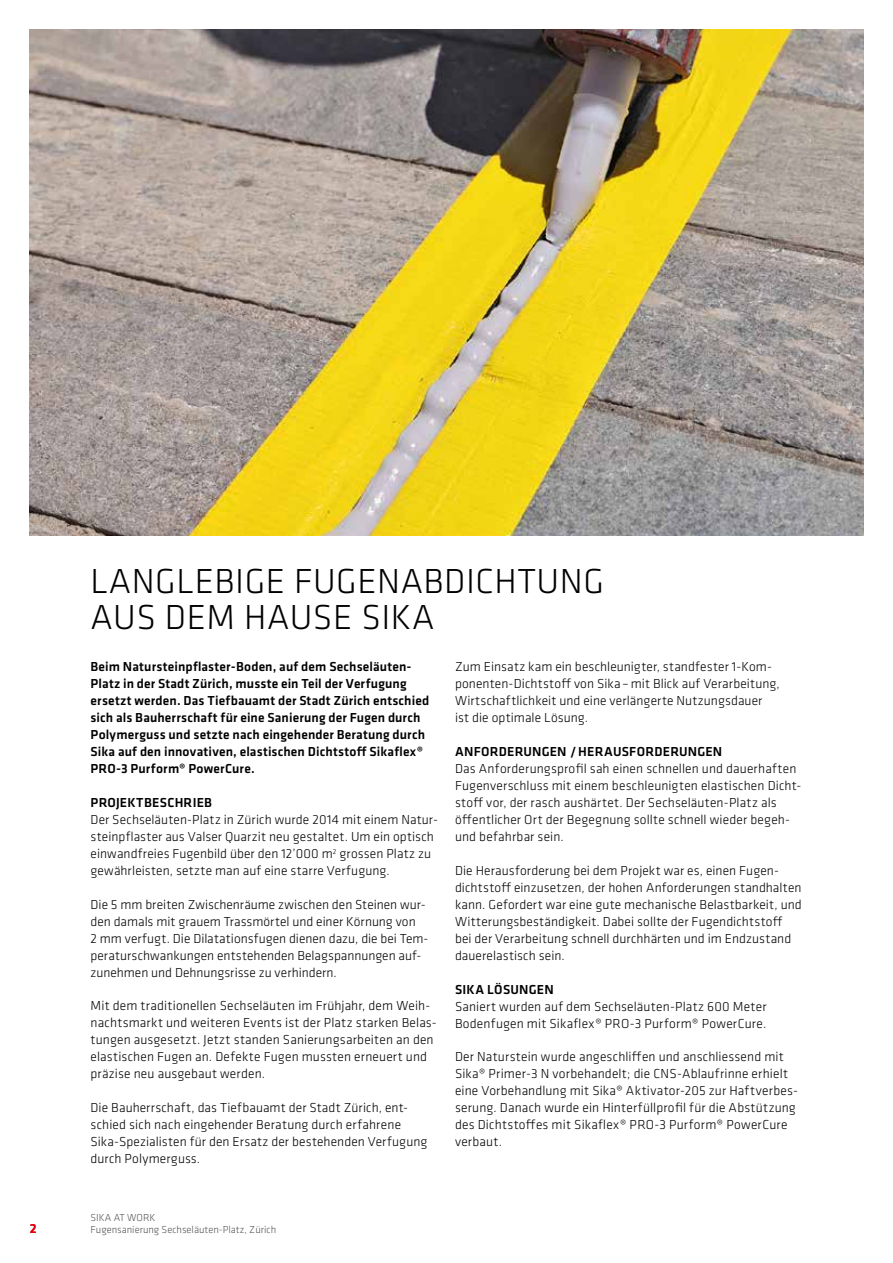
<style>
.page{position:relative;width:893px;height:1263px;background:#fff}
.page>*{position:absolute;margin:0;border:0;box-sizing:border-box;transform-origin:0 0}
.t1{font:300 36px/36px "Klavika";letter-spacing:.015em;color:#000}
.t2{font:300 13.5px/17px "Klavika";letter-spacing:.01em;color:#000}
.t3{font:500 13.5px/17px "Klavika";letter-spacing:.01em;color:#000}
.t4{font:500 13.5px "Klavika";color:#e3000f}
.t5{font:300 10.5px/12.6px "Klavika";color:#565656}
</style>
<div class="page">
<img style="left:30px;top:30px;width:833px;height:506px">
<h1 class="t1" style="left:91px;top:562px;width:515px">LANGLEBIGE FUGENABDICHTUNG<br>AUS DEM HAUSE SIKA</h1>
<p class="t3" style="left:91px;top:658px;width:340px">Beim Natursteinpflaster-Boden, auf dem Sechseläuten-Platz in der Stadt Zürich, musste ein Teil der Verfugung ersetzt werden. Das Tiefbauamt der Stadt Zürich entschied sich als Bauherrschaft für eine Sanierung der Fugen durch Polymerguss und setzte nach eingehender Beratung durch Sika auf den innovativen, elastischen Dichtstoff Sikaflex® PRO-3 Purform® PowerCure.</p>
<p class="t3" style="left:91px;top:794px;width:123px">PROJEKTBESCHRIEB</p>
<p class="t2" style="left:91px;top:811px;width:349px">Der Sechseläuten-Platz in Zürich wurde 2014 mit einem Natur&shy;steinpflaster aus Valser Quarzit neu gestaltet. Um ein optisch einwandfreies Fugenbild über den 12’000 m<sup>2</sup> grossen Platz zu gewährleisten, setzte man auf eine starre Verfugung.</p>
<p class="t2" style="left:91px;top:896px;width:339px">Die 5 mm breiten Zwischenräume zwischen den Steinen wur&shy;den damals mit grauem Trassmörtel und einer Körnung von<br>2 mm verfugt. Die Dilatationsfugen dienen dazu, die bei Tem&shy;peraturschwankungen entstehenden Belagspannungen auf&shy;zunehmen und Dehnungsrisse zu verhindern.</p>
<p class="t2" style="left:91px;top:997px;width:348px">Mit dem traditionellen Sechseläuten im Frühjahr, dem Weih&shy;nachtsmarkt und weiteren Events ist der Platz starken Belas&shy;tungen ausgesetzt. Jetzt standen Sanierungsarbeiten an den elastischen Fugen an. Defekte Fugen mussten erneuert und präzise neu ausgebaut werden.</p>
<p class="t2" style="left:91px;top:1099px;width:338px">Die Bauherrschaft, das Tiefbauamt der Stadt Zürich, ent&shy;schied sich nach eingehender Beratung durch erfahrene Sika-Spezialisten für den Ersatz der bestehenden Verfugung durch Polymerguss.</p>
<p class="t2" style="left:455px;top:658px;width:326px">Zum Einsatz kam ein beschleunigter, standfester 1-Kom&shy;ponenten-Dichtstoff von Sika –mit Blick auf Verarbeitung, Wirtschaftlichkeit und eine verlängerte Nutzungsdauer ist die optimale Lösung.</p>
<p class="t3" style="left:455px;top:743px;width:269px">ANFORDERUNGEN /HERAUSFORDERUNGEN</p>
<p class="t2" style="left:455px;top:760px;width:348px">Das Anforderungsprofil sah einen schnellen und dauerhaften Fugenverschluss mit einem beschleunigten elastischen Dicht&shy;stoff vor, der rasch aushärtet. Der Sechseläuten-Platz als öffentlicher Ort der Begegnung sollte schnell wieder begeh&shy;und befahrbar sein.</p>
<p class="t2" style="left:455px;top:862px;width:348px">Die Herausforderung bei dem Projekt war es, einen Fugen&shy;dichtstoff einzusetzen, der hohen Anforderungen standhalten kann. Gefordert war eine gute mechanische Belastbarkeit, und Witterungsbeständigkeit. Dabei sollte der Fugendichtstoff bei der Verarbeitung schnell durchhärten und im Endzustand dauerelastisch sein.</p>
<p class="t3" style="left:455px;top:980px;width:100px">SIKA LÖSUNGEN</p>
<p class="t2" style="left:455px;top:997px;width:313px">Saniert wurden auf dem Sechseläuten-Platz 600 Meter<br>Bodenfugen mit Sikaflex® PRO-3 Purform® PowerCure.</p>
<p class="t2" style="left:455px;top:1048px;width:344px">Der Naturstein wurde angeschliffen und anschliessend mit Sika® Primer-3 N vorbehandelt; die CNS-Ablaufrinne erhielt eine Vorbehandlung mit Sika® Aktivator-205 zur Haftverbes&shy;serung. Danach wurde ein Hinterfüllprofil für die Abstützung des Dichtstoffes mit Sikaflex® PRO-3 Purform® PowerCure verbaut.</p>
<p class="t4" style="left:30px;top:1219px;width:8px">2</p>
<p class="t5" style="left:91px;top:1211px;width:187px">SIKA AT WORK<br>Fugensanierung Sechseläuten-Platz, Zürich</p>
</div>
